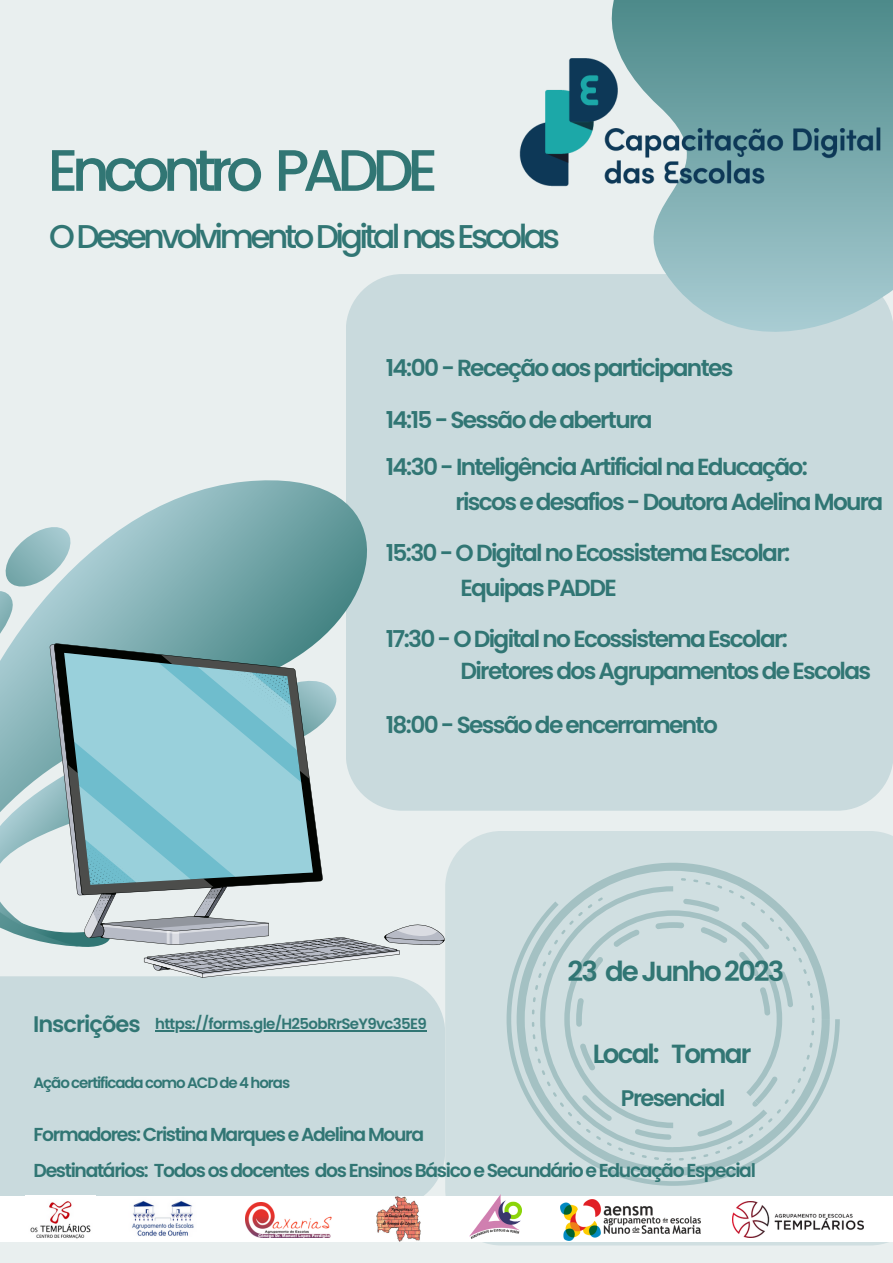
<style>
.page{position:relative;width:893px;height:1263px;background:#e9efef}
.page>*{position:absolute;margin:0;border:0;box-sizing:border-box;transform-origin:0 0}
.t1{font:500 58.43px "Poppins";letter-spacing:-.11em;color:#317674}
.t2{font:500 32.92px "Poppins";letter-spacing:-.11em;color:#317674}
.t3{font:600 27.6px "Poppins";letter-spacing:-.07em;color:#317674}
.t4{font:600 26.25px "Poppins";letter-spacing:-.07em;color:#317674}
.t5{font:600 23.25px "Poppins";letter-spacing:-.07em;color:#317674}
.t6{font:600 22.5px "Poppins";letter-spacing:-.06em;color:#317674}
.t7{font:600 18.75px "Poppins";letter-spacing:-.07em;color:#317674}
.t8{font:600 15px "Poppins";letter-spacing:-.045em;color:#317674}
.t9{font:600 15px "Poppins";letter-spacing:-.07em;color:#317674}
</style>
<div class="page">
<div style="left:346px;top:274px;width:547px;height:537px;background:#c9dadd;border-radius:56px"></div>
<svg style="left:130px;top:480px;width:231px;height:43px"></svg>
<svg style="left:611px;top:0;width:282px;height:332px"></svg>
<div style="left:0;top:978px;width:445px;height:218px;background:#c9dadd"></div>
<svg style="left:0;top:523px;width:445px;height:455px"></svg>
<svg style="left:445px;top:831px;width:448px;height:414px;background:#cadbdd"></svg>
<img style="left:519px;top:42px;width:373px;height:160px">
<hr style="left:155px;top:1030px;width:271px;height:1px;background:#317674">
<div style="left:0;top:1196px;width:893px;height:45px;background:#fff"></div>
<img style="left:30px;top:1201px;width:61px;height:38px">
<img style="left:132px;top:1201px;width:62px;height:35px">
<img style="left:376px;top:1197px;width:45px;height:44px">
<img style="left:469px;top:1194px;width:52px;height:45px">
<img style="left:561px;top:1199px;width:140px;height:41px">
<img style="left:732px;top:1201px;width:131px;height:37px">
<img style="left:246px;top:1202px;width:86px;height:35px">
<p class="t1" style="left:48px;top:129px;width:392px">Encontro PADDE</p>
<p class="t2" style="left:49px;top:213px;width:512px">ODesenvolvimentoDigitalnasEscolas</p>
<p class="t5" style="left:386px;top:351px;width:349px">14:00 - Receção aos participantes</p>
<p class="t5" style="left:386px;top:403px;width:268px">14:15 - Sessão de abertura</p>
<p class="t5" style="left:386px;top:451px;width:423px">14:30 - Inteligência Artificial na Educação:</p>
<p class="t5" style="left:455px;top:485px;width:429px">riscos e desafios - Doutora Adelina Moura</p>
<p class="t5" style="left:386px;top:537px;width:406px">15:30 - O Digital no Ecossistema Escolar:</p>
<p class="t5" style="left:460px;top:571px;width:158px">Equipas PADDE</p>
<p class="t5" style="left:386px;top:623px;width:403px">17:30 - O Digital no Ecossistema Escolar:</p>
<p class="t5" style="left:460px;top:654px;width:412px">Diretores dos Agrupamentos de Escolas</p>
<p class="t5" style="left:386px;top:709px;width:333px">18:00 - Sessão de encerramento</p>
<p class="t6" style="left:33px;top:1008px;width:109px">Inscrições</p>
<p class="t8" style="left:155px;top:1013px;width:273px">https://forms.gle/H25obRrSeY9vc35E9</p>
<p class="t9" style="left:34px;top:1072px;width:258px">Ação certificada como ACD de 4 horas</p>
<p class="t7" style="left:34px;top:1121px;width:392px">Formadores: Cristina Marques e Adelina Moura</p>
<p class="t3" style="left:567px;top:952px;width:218px">23 de Junho 2023</p>
<p class="t4" style="left:593px;top:1035px;width:160px">Local: Tomar</p>
<p class="t6" style="left:621px;top:1082px;width:106px">Presencial</p>
<p class="t7" style="left:34px;top:1157px;width:724px">Destinatários: Todos os docentes dos Ensinos Básico e Secundário e Educação Especial</p>
</div>
